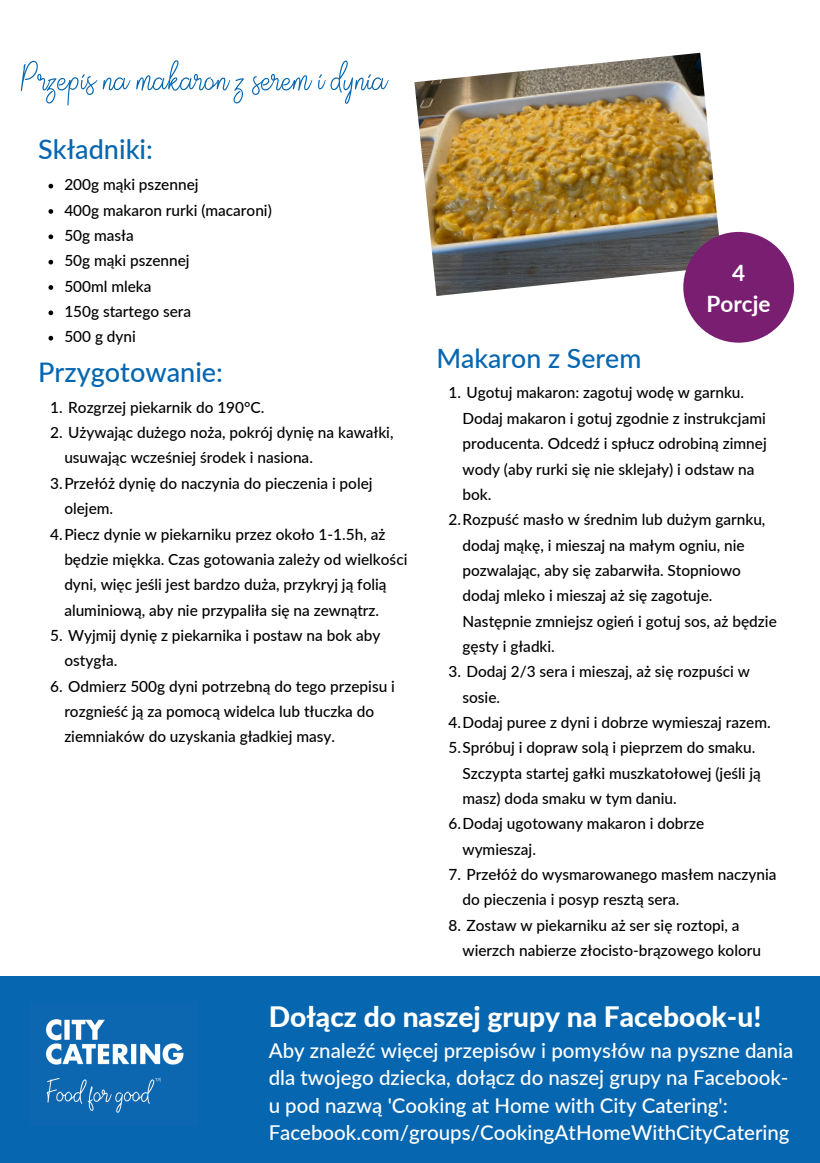
<style>
.page{position:relative;width:820px;height:1163px;background:#fff}
.page>*{position:absolute;margin:0;border:0;box-sizing:border-box;transform-origin:0 0}
.t1{font:52.5px "Jalisco Script";color:#0666b0}
.t2{font:800 28.12px "Lato";color:#fff}
.t3{font:500 27px "Lato";color:#0666b0}
.t4{font:500 26.62px "Lato";color:#0666b0}
.t5{font:700 22.5px "Lato";color:#fff}
.t6{font:500 20.5px/27.2px "Lato";color:#fff}
.t7{font:500 15.38px/25.4px "Lato";color:#000}
</style>
<div class="page">
<img style="left:414px;top:53px;width:308px;height:243px">
<div style="left:0;top:976px;width:819px;height:186px;background:#0666b0"></div>
<img style="left:45px;top:1019px;width:139px;height:94px">
<div style="left:683px;top:232px;width:111px;height:111px;background:#7a1e72;border-radius:50%"></div>
<svg style="left:48px;top:184px;width:5px;height:4px"></svg>
<svg style="left:48px;top:209px;width:5px;height:5px"></svg>
<svg style="left:48px;top:234px;width:5px;height:5px"></svg>
<svg style="left:48px;top:260px;width:5px;height:4px"></svg>
<svg style="left:48px;top:285px;width:5px;height:5px"></svg>
<svg style="left:48px;top:310px;width:5px;height:5px"></svg>
<svg style="left:48px;top:336px;width:5px;height:4px"></svg>
<p class="t1" style="left:21px;top:58px;width:367px">Przepis namakaron z seremi dynia</p>
<p class="t3" style="left:38px;top:133px;width:116px">Składniki:</p>
<p class="t7" style="left:64px;top:172px;width:136px">200g mąki pszennej</p>
<p class="t7" style="left:64px;top:197px;width:209px">400g makaron rurki (macaroni)</p>
<p class="t7" style="left:64px;top:222px;width:71px">50g masła</p>
<p class="t7" style="left:64px;top:248px;width:127px">50g mąki pszennej</p>
<p class="t7" style="left:64px;top:273px;width:89px">500ml mleka</p>
<p class="t7" style="left:64px;top:298px;width:128px">150g startego sera</p>
<p class="t7" style="left:64px;top:324px;width:73px">500 g dyni</p>
<p class="t3" style="left:38px;top:355px;width:186px">Przygotowanie:</p>
<p class="t7" style="left:50px;top:394px;width:215px">1. Rozgrzej piekarnik do 190°C.</p>
<p class="t7" style="left:64px;top:419px;width:331px;text-indent:-14px">2. Używając dużego noża, pokrój dynię na kawałki, usuwając wcześniej środek i nasiona.</p>
<p class="t7" style="left:64px;top:470px;width:310px;text-indent:-14px">3.Przełóż dynię do naczynia do pieczenia i polej olejem.</p>
<p class="t7" style="left:64px;top:521px;width:344px;text-indent:-14px">4.Piecz dynie w piekarniku przez około 1-1.5h, aż będzie miękka. Czas gotowania zależy od wielkości dyni, więc jeśli jest bardzo duża, przykryj ją folią aluminiową, aby nie przypaliła się na zewnątrz.</p>
<p class="t7" style="left:64px;top:622px;width:317px;text-indent:-14px">5. Wyjmij dynię z piekarnika i postaw na bok aby ostygła.</p>
<p class="t7" style="left:64px;top:673px;width:332px;text-indent:-14px">6. Odmierz 500g dyni potrzebną do tego przepisu i rozgnieść ją za pomocą widelca lub tłuczka do ziemniaków do uzyskania gładkiej masy.</p>
<p class="t4" style="left:436px;top:341px;width:206px">Makaron z Serem</p>
<p class="t5" style="left:731px;top:258px;width:15px">4</p>
<p class="t5" style="left:706px;top:289px;width:65px">Porcje</p>
<p class="t7" style="left:462px;top:380px;width:305px;text-indent:-14px">1. Ugotuj makaron: zagotuj wodę w garnku.<br>Dodaj makaron i gotuj zgodnie z instrukcjami producenta. Odcedź i spłucz odrobiną zimnej wody (aby rurki się nie sklejały) i odstaw na bok.</p>
<p class="t7" style="left:462px;top:506px;width:316px;text-indent:-14px">2.Rozpuść masło w średnim lub dużym garnku, dodaj mąkę, i mieszaj na małym ogniu, nie pozwalając, aby się zabarwiła. Stopniowo dodaj mleko i mieszaj aż się zagotuje.<br>Następnie zmniejsz ogień i gotuj sos, aż będzie gęsty i gładki.</p>
<p class="t7" style="left:462px;top:658px;width:289px;text-indent:-14px">3. Dodaj 2/3 sera i mieszaj, aż się rozpuści w sosie.</p>
<p class="t7" style="left:448px;top:709px;width:323px">4.Dodaj puree z dyni i dobrze wymieszaj razem.</p>
<p class="t7" style="left:462px;top:734px;width:300px;text-indent:-14px">5.Spróbuj i dopraw solą i pieprzem do smaku.<br>Szczypta startej gałki muszkatołowej (jeśli ją masz) doda smaku w tym daniu.</p>
<p class="t7" style="left:462px;top:810px;width:243px;text-indent:-14px">6.Dodaj ugotowany makaron i dobrze wymieszaj.</p>
<p class="t7" style="left:462px;top:861px;width:315px;text-indent:-14px">7. Przełóż do wysmarowanego masłem naczynia do pieczenia i posyp resztą sera.</p>
<p class="t7" style="left:462px;top:912px;width:300px;text-indent:-14px">8. Zostaw w piekarniku aż ser się roztopi, a wierzch nabierze złocisto-brązowego koloru</p>
<p class="t2" style="left:269px;top:999px;width:494px">Dołącz do naszej grupy na Facebook-u!</p>
<p class="t6" style="left:269px;top:1036px;width:526px">Aby znaleźć więcej przepisów i pomysłów na pyszne dania dla twojego dziecka, dołącz do naszej grupy na Facebook&shy;u pod nazwą 'Cooking at Home with City Catering':</p>
<p class="t6" style="left:269px;top:1118px;width:522px">Facebook.com/groups/CookingAtHomeWithCityCatering</p>
</div>
